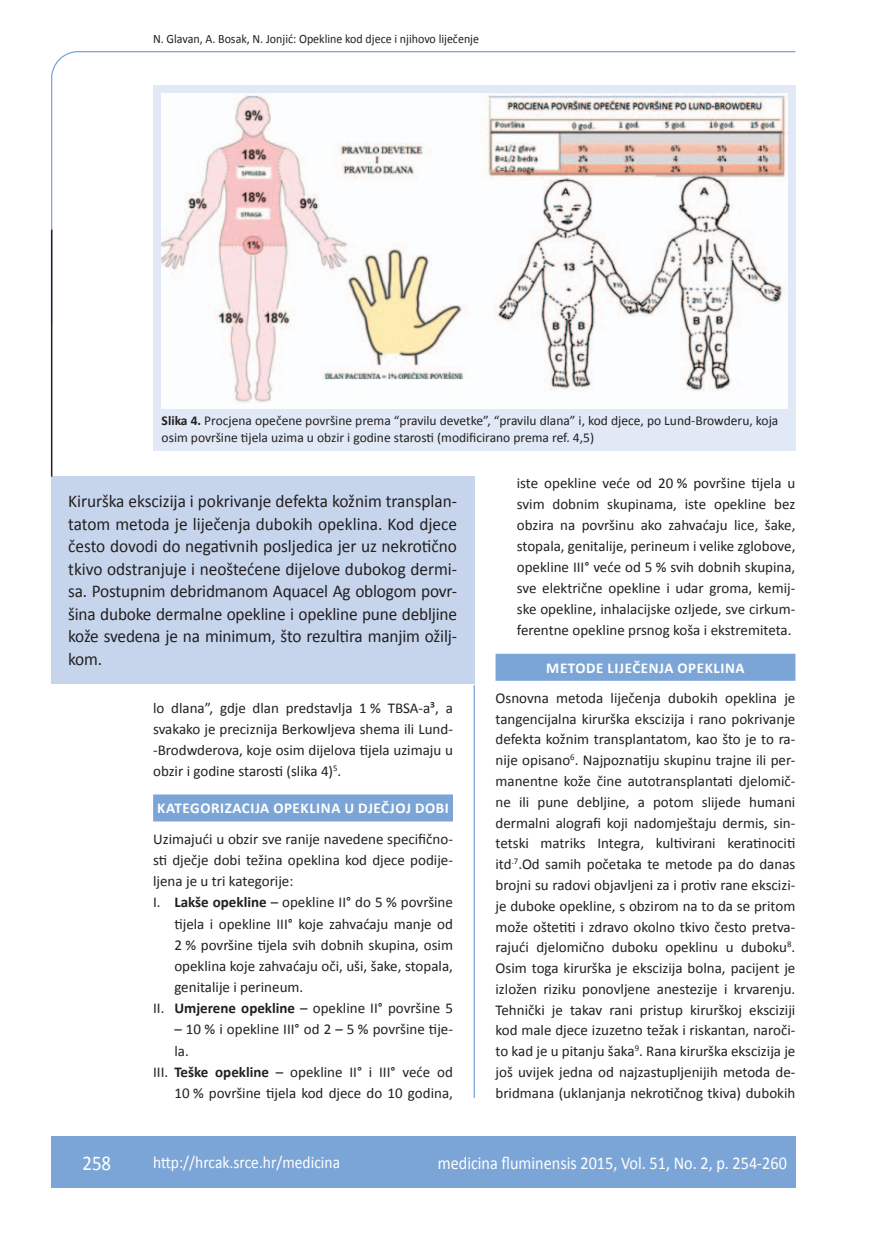
<style>
.page{position:relative;width:872px;height:1234px;background:#fff}
.page>*{position:absolute;margin:0;border:0;box-sizing:border-box;transform-origin:0 0}
.t1{font:21px "Calibri";color:#fff;scale:.9 1}
.t2{font:18px/22.5px "Calibri";letter-spacing:-.01em;color:#231f20;text-align:justify;scale:.96 1}
.t3{font:18px "Calibri";color:#fff;scale:.9 1}
.t4{font:17.25px "Calibri";color:#fff;scale:.9 1}
.t5{font:15px/20.7px "Calibri";color:#231f20;text-align:justify}
.t6{font:700 15px "Calibri";letter-spacing:.04em;color:#fff}
.t7{font:13.5px/16.5px "Calibri";color:#231f20}
.t8{font:12.75px "Calibri";color:#231f20;scale:.94 1}
.s1{font-weight:700}
</style>
<div class="page">
<svg style="left:50px;top:51px;width:746px;height:275px"></svg>
<hr style="left:473px;top:685px;width:2px;height:412px;background:#7ca5d7">
<div style="left:51px;top:1135px;width:744px;height:51px;background:#7ca5d7"></div>
<div style="left:153px;top:794px;width:300px;height:27px;background:#7ca5d7"></div>
<div style="left:495px;top:653px;width:300px;height:27px;background:#7ca5d7"></div>
<div style="left:153px;top:85px;width:642px;height:366px;background:#e1e9f6"></div>
<img style="left:162px;top:94px;width:625px;height:314px">
<div style="left:51px;top:476px;width:423px;height:208px;background:#c6d5ec"></div>
<hr style="left:51px;top:230px;width:1px;height:246px;background:#231f20">
<p class="t8" style="left:153px;top:30px;width:348px">N. Glavan, A. Bosak, N. Jonjić: Opekline kod djece i njihovo liječenje</p>
<p class="t7" style="left:162px;top:411px;width:618px"><span class="s1">Slika 4.</span> Procjena opečene površine prema “pravilu devetke”, “pravilu dlana” i, kod djece, po Lund-Browderu, koja osim površine tijela uzima u obzir i godine starosti (modificirano prema ref. 4,5)</p>
<p class="t2" style="left:68px;top:489px;width:407px">Kirurška ekscizija i pokrivanje defekta kožnim transplan&shy;tatom metoda je liječenja dubokih opeklina. Kod djece često dovodi do negativnih posljedica jer uz nekrotično tkivo odstranjuje i neoštećene dijelove dubokog dermi&shy;sa. Postupnim debridmanom Aquacel Ag oblogom povr&shy;šina duboke dermalne opekline i opekline pune debljine kože svedena je na minimum, što rezultira manjim ožilj&shy;kom.</p>
<p class="t5" style="left:153px;top:696px;width:301px;line-height:21.1px">lo dlana”, gdje dlan predstavlja 1 % TBSA-a³, a svakako je preciznija Berkowljeva shema ili Lund--Brodwderova, koje osim dijelova tijela uzimaju u obzir i godine starosti (slika 4)<sup>5</sup>.</p>
<p class="t6" style="left:157px;top:798px;width:293px">KATEGORIZACIJA OPEKLINA U DJEČJOJ DOBI</p>
<p class="t5" style="left:153px;top:827px;width:301px">Uzimajući u obzir sve ranije navedene specifično-</p>
<p class="t5" style="left:153px;top:848px;width:301px">sti dječje dobi težina opeklina kod djece podije-</p>
<p class="t5" style="left:153px;top:870px;width:142px">ljena je u tri kategorije:</p>
<p class="t5" style="left:153px;top:891px;width:301px">I. <span class="s1">Lakše opekline</span> – opekline II° do 5 % površine</p>
<p class="t5" style="left:174px;top:912px;width:280px">tijela i opekline III° koje zahvaćaju manje od</p>
<p class="t5" style="left:174px;top:933px;width:280px">2 % površine tijela svih dobnih skupina, osim</p>
<p class="t5" style="left:174px;top:954px;width:280px">opeklina koje zahvaćaju oči, uši, šake, stopala,</p>
<p class="t5" style="left:174px;top:975px;width:130px">genitalije i perineum.</p>
<p class="t5" style="left:153px;top:996px;width:301px">II. <span class="s1">Umjerene opekline</span> – opekline II° površine 5</p>
<p class="t5" style="left:174px;top:1018px;width:280px">– 10 % i opekline III° od 2 – 5 % površine tije-</p>
<p class="t5" style="left:174px;top:1039px;width:16px">la.</p>
<p class="t5" style="left:153px;top:1060px;width:301px">III. <span class="s1">Teške opekline</span> – opekline II° i III° veće od</p>
<p class="t5" style="left:174px;top:1081px;width:280px">10 % površine tijela kod djece do 10 godina,</p>
<p class="t5" style="left:517px;top:471px;width:280px">iste opekline veće od 20 % površine tijela u svim dobnim skupinama, iste opekline bez obzira na površinu ako zahvaćaju lice, šake, stopala, genitalije, perineum i velike zglobove, opekline III° veće od 5 % svih dobnih skupina, sve električne opekline i udar groma, kemij&shy;ske opekline, inhalacijske ozljede, sve cirkum&shy;ferentne opekline prsnog koša i ekstremiteta.</p>
<p class="t6" style="left:546px;top:658px;width:200px">METODE LIJEČENJA OPEKLINA</p>
<p class="t5" style="left:495px;top:686px;width:301px">Osnovna metoda liječenja dubokih opeklina je tangencijalna kirurška ekscizija i rano pokrivanje defekta kožnim transplantatom, kao što je to ra&shy;nije opisano<sup>6</sup>. Najpoznatiju skupinu trajne ili per&shy;manentne kože čine autotransplantati djelomič&shy;ne ili pune debljine, a potom slijede humani dermalni alografi koji nadomještaju dermis, sin&shy;tetski matriks Integra, kultivirani keratinociti itd<sup>.7</sup>.Od samih početaka te metode pa do danas brojni su radovi objavljeni za i protiv rane ekscizi&shy;je duboke opekline, s obzirom na to da se pritom može oštetiti i zdravo okolno tkivo često pretva&shy;rajući djelomično duboku opeklinu u duboku<sup>8</sup>.<br>Osim toga kirurška je ekscizija bolna, pacijent je izložen riziku ponovljene anestezije i krvarenju.<br>Tehnički je takav rani pristup kirurškoj eksciziji kod male djece izuzetno težak i riskantan, naroči&shy;to kad je u pitanju šaka<sup>9</sup>. Rana kirurška ekscizija je još uvijek jedna od najzastupljenijih metoda de&shy;bridmana (uklanjanja nekrotičnog tkiva) dubokih</p>
<h1 class="t1" style="left:82px;top:1149px;width:33px">258</h1>
<p class="t4" style="left:153px;top:1150px;width:209px">http://hrcak.srce.hr/medicina</p>
<p class="t3" style="left:438px;top:1151px;width:389px">medicina fluminensis 2015, Vol. 51, No. 2, p. 254-260</p>
</div>
